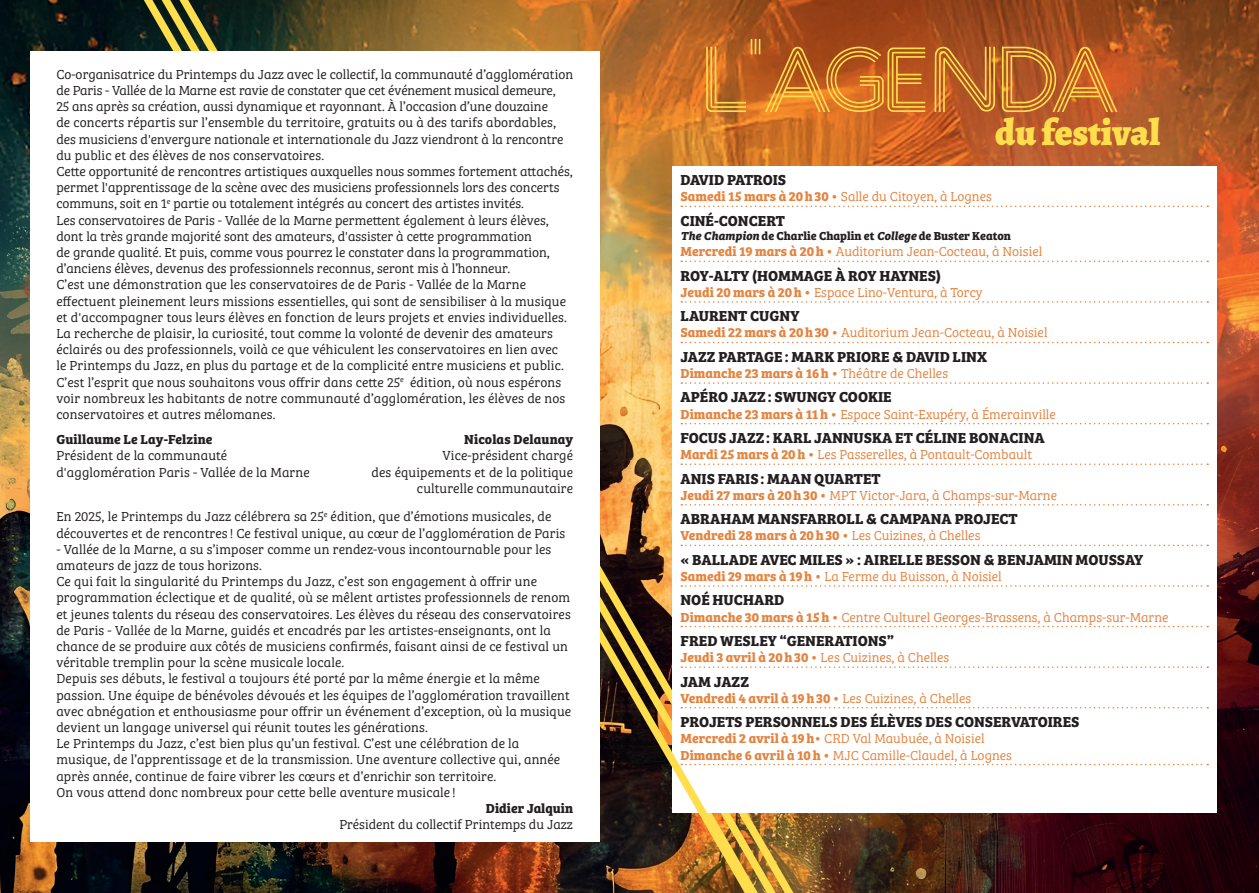
<style>
.page{position:relative;width:1259px;height:893px;background:#fff}
.page>*{position:absolute;margin:0;border:0;box-sizing:border-box;transform-origin:0 0}
.t1{font:93.3px "LINES";color:#ffde4e}
.t2{font:900 37.5px "Alegreya";color:#ffde4e}
.t3{font:700 15px "Bree Serif";color:#231f20}
.t4{font:13.5px/16.2px "Bree Serif Lt";letter-spacing:.01em;color:#231f20}
.t5{font:13.5px/16.2px "Bree Serif Lt";color:#e48440}
.t6{font:700 13.5px "Bree Serif";color:#e48440}
.t7{font:700 13.5px "Bree Serif";letter-spacing:.01em;color:#231f20}
.t8{font:700 12px "Bree Serif";color:#231f20}
.s1{font-family:"Bree Serif";font-weight:700}
.s2{font-style:italic}
.s3{font-family:"Bree Serif Lt";font-weight:400}
</style>
<div class="page">
<img style="left:0;top:0;width:1259px;height:893px">
<svg style="left:135px;top:0;width:153px;height:51px;background:#364225"></svg>
<svg style="left:771px;top:812px;width:77px;height:81px;background:#865d2c"></svg>
<div style="left:672px;top:166px;width:544px;height:646px;background:#fff"></div>
<svg style="left:681px;top:206px;width:527px;height:1px"></svg>
<svg style="left:681px;top:261px;width:527px;height:1px"></svg>
<svg style="left:681px;top:301px;width:527px;height:2px"></svg>
<svg style="left:681px;top:342px;width:527px;height:1px"></svg>
<svg style="left:681px;top:382px;width:527px;height:2px"></svg>
<svg style="left:681px;top:423px;width:527px;height:1px"></svg>
<svg style="left:681px;top:463px;width:527px;height:2px"></svg>
<svg style="left:681px;top:504px;width:527px;height:2px"></svg>
<svg style="left:681px;top:545px;width:527px;height:1px"></svg>
<svg style="left:600px;top:555px;width:608px;height:211px"></svg>
<svg style="left:558px;top:570px;width:213px;height:323px"></svg>
<div style="left:30px;top:51px;width:570px;height:791px;background:#fff"></div>
<p class="t4" style="left:56px;top:65px;width:518px">Co-organisatrice du Printemps du Jazz avec le collectif, la communauté d’agglomération de Paris - Vallée de la Marne est ravie de constater que cet événement musical demeure,<br>25 ans après sa création, aussi dynamique et rayonnant. À l’occasion d’une douzaine<br>de concerts répartis sur l’ensemble du territoire, gratuits ou à des tarifs abordables, des musiciens d'envergure nationale et internationale du Jazz viendront à la rencontre du public et des élèves de nos conservatoires.<br>Cette opportunité de rencontres artistiques auxquelles nous sommes fortement attachés, permet l'apprentissage de la scène avec des musiciens professionnels lors des concerts communs, soit en 1<sup>e</sup> partie ou totalement intégrés au concert des artistes invités.<br>Les conservatoires de Paris - Vallée de la Marne permettent également à leurs élèves, dont la très grande majorité sont des amateurs, d'assister à cette programmation<br>de grande qualité. Et puis, comme vous pourrez le constater dans la programmation, d’anciens élèves, devenus des professionnels reconnus, seront mis à l’honneur.<br>C’est une démonstration que les conservatoires de de Paris - Vallée de la Marne effectuent pleinement leurs missions essentielles, qui sont de sensibiliser à la musique et d'accompagner tous leurs élèves en fonction de leurs projets et envies individuelles.<br>La recherche de plaisir, la curiosité, tout comme la volonté de devenir des amateurs éclairés ou des professionnels, voilà ce que véhiculent les conservatoires en lien avec<br>le Printemps du Jazz, en plus du partage et de la complicité entre musiciens et public.<br>C’est l’esprit que nous souhaitons vous offrir dans cette 25<sup>e</sup> édition, où nous espérons voir nombreux les habitants de notre communauté d’agglomération, les élèves de nos conservatoires et autres mélomanes.</p>
<p class="t7" style="left:464px;top:429px;width:110px">Nicolas Delaunay</p>
<p class="t4" style="left:371px;top:447px;width:203px;text-align:right">Vice-président chargé<br>des équipements et de la politique culturelle communautaire</p>
<p class="t7" style="left:56px;top:429px;width:158px">Guillaume Le Lay-Felzine</p>
<p class="t4" style="left:56px;top:447px;width:255px">Président de la communauté d'agglomération Paris - Vallée de la Marne</p>
<p class="t4" style="left:56px;top:508px;width:510px">En 2025, le Printemps du Jazz célébrera sa 25<sup>e</sup> édition, que d’émotions musicales, de découvertes et de rencontres ! Ce festival unique, au cœur de l’agglomération de Paris</p>
<p class="t4" style="left:56px;top:540px;width:516px">- Vallée de la Marne, a su s’imposer comme un rendez-vous incontournable pour les amateurs de jazz de tous horizons.<br>Ce qui fait la singularité du Printemps du Jazz, c’est son engagement à offrir une programmation éclectique et de qualité, où se mêlent artistes professionnels de renom et jeunes talents du réseau des conservatoires. Les élèves du réseau des conservatoires de Paris - Vallée de la Marne, guidés et encadrés par les artistes-enseignants, ont la chance de se produire aux côtés de musiciens confirmés, faisant ainsi de ce festival un véritable tremplin pour la scène musicale locale.<br>Depuis ses débuts, le festival a toujours été porté par la même énergie et la même passion. Une équipe de bénévoles dévoués et les équipes de l’agglomération travaillent avec abnégation et enthousiasme pour offrir un événement d’exception, où la musique devient un langage universel qui réunit toutes les générations.<br>Le Printemps du Jazz, c’est bien plus qu’un festival. C’est une célébration de la musique, de l’apprentissage et de la transmission. Une aventure collective qui, année après année, continue de faire vibrer les cœurs et d’enrichir son territoire.<br>On vous attend donc nombreux pour cette belle aventure musicale !</p>
<p class="t7" style="left:486px;top:798px;width:89px">Didier Jalquin</p>
<p class="t4" style="left:339px;top:816px;width:235px">Président du collectif Printemps du Jazz</p>
<h1 class="t1" style="left:704px;top:26px;width:416px">L'AGENDA</h1>
<h2 class="t2" style="left:995px;top:103px;width:166px">du festival</h2>
<p class="t3" style="left:680px;top:168px;width:107px">DAVID PATROIS</p>
<p class="t5" style="left:680px;top:188px;width:313px"><span class="s1">Samedi 15 mars à 20 h 30 •</span> Salle du Citoyen, à Lognes</p>
<p class="t3" style="left:680px;top:209px;width:106px">CINÉ-CONCERT</p>
<p class="t8" style="left:680px;top:227px;width:332px"><span class="s2">The Champion</span> de Charlie Chaplin et <span class="s2">College</span> de Buster Keaton</p>
<p class="t5" style="left:680px;top:243px;width:363px"><span class="s1">Mercredi 19 mars à 20 h •</span> Auditorium Jean-Cocteau, à Noisiel</p>
<p class="t3" style="left:680px;top:264px;width:262px">ROY-ALTY (HOMMAGE À ROY HAYNES)</p>
<p class="t5" style="left:680px;top:283px;width:304px"><span class="s1">Jeudi 20 mars à 20 h •</span> Espace Lino-Ventura, à Torcy</p>
<p class="t3" style="left:680px;top:304px;width:120px">LAURENT CUGNY</p>
<p class="t5" style="left:680px;top:324px;width:368px"><span class="s1">Samedi 22 mars à 20 h 30 •</span> Auditorium Jean-Cocteau, à Noisiel</p>
<p class="t3" style="left:680px;top:345px;width:308px">JAZZ PARTAGE : MARK PRIORE &amp; DAVID LINX</p>
<p class="t6" style="left:680px;top:363px;width:269px">Dimanche 23 mars à 16 h • <span class="s3">Théâtre de Chelles</span></p>
<p class="t3" style="left:680px;top:386px;width:213px">APÉRO JAZZ : SWUNGY COOKIE</p>
<p class="t5" style="left:680px;top:405px;width:377px"><span class="s1">Dimanche 23 mars à 11 h •</span> Espace Saint-Exupéry, à Émerainville</p>
<p class="t3" style="left:680px;top:426px;width:366px">FOCUS JAZZ : KARL JANNUSKA ET CÉLINE BONACINA</p>
<p class="t5" style="left:680px;top:446px;width:353px"><span class="s1">Mardi 25 mars à 20 h •</span> Les Passerelles, à Pontault-Combault</p>
<p class="t3" style="left:680px;top:467px;width:202px">ANIS FARIS : MAAN QUARTET</p>
<p class="t5" style="left:680px;top:486px;width:378px"><span class="s1">Jeudi 27 mars à 20 h 30 •</span> MPT Victor-Jara, à Champs-sur-Marne</p>
<p class="t3" style="left:680px;top:507px;width:339px">ABRAHAM MANSFARROLL &amp; CAMPANA PROJECT</p>
<p class="t6" style="left:680px;top:525px;width:301px">Vendredi 28 mars à 20 h 30 • <span class="s3">Les Cuizines, à Chelles</span></p>
<p class="t3" style="left:680px;top:548px;width:464px">« BALLADE AVEC MILES » : AIRELLE BESSON &amp; BENJAMIN MOUSSAY</p>
<p class="t5" style="left:680px;top:568px;width:323px"><span class="s1">Samedi 29 mars à 19 h •</span> La Ferme du Buisson, à Noisiel</p>
<p class="t3" style="left:680px;top:588px;width:105px">NOÉ HUCHARD</p>
<p class="t5" style="left:680px;top:608px;width:489px"><span class="s1">Dimanche 30 mars à 15 h •</span> Centre Culturel Georges-Brassens, à Champs-sur-Marne</p>
<p class="t3" style="left:680px;top:629px;width:215px">FRED WESLEY “GENERATIONS”</p>
<p class="t5" style="left:680px;top:649px;width:270px"><span class="s1">Jeudi 3 avril à 20 h 30 •</span> Les Cuizines, à Chelles</p>
<p class="t3" style="left:680px;top:670px;width:70px">JAM JAZZ</p>
<p class="t6" style="left:680px;top:687px;width:292px">Vendredi 4 avril à 19 h 30 • <span class="s3">Les Cuizines, à Chelles</span></p>
<p class="t3" style="left:680px;top:710px;width:400px">PROJETS PERSONNELS DES ÉLÈVES DES CONSERVATOIRES</p>
<p class="t5" style="left:680px;top:730px;width:333px"><span class="s1">Mercredi 2 avril à 19 h•</span> CRD Val Maubuée, à Noisiel<br><span class="s1">Dimanche 6 avril à 10 h •</span> MJC Camille-Claudel, à Lognes</p>
</div>
